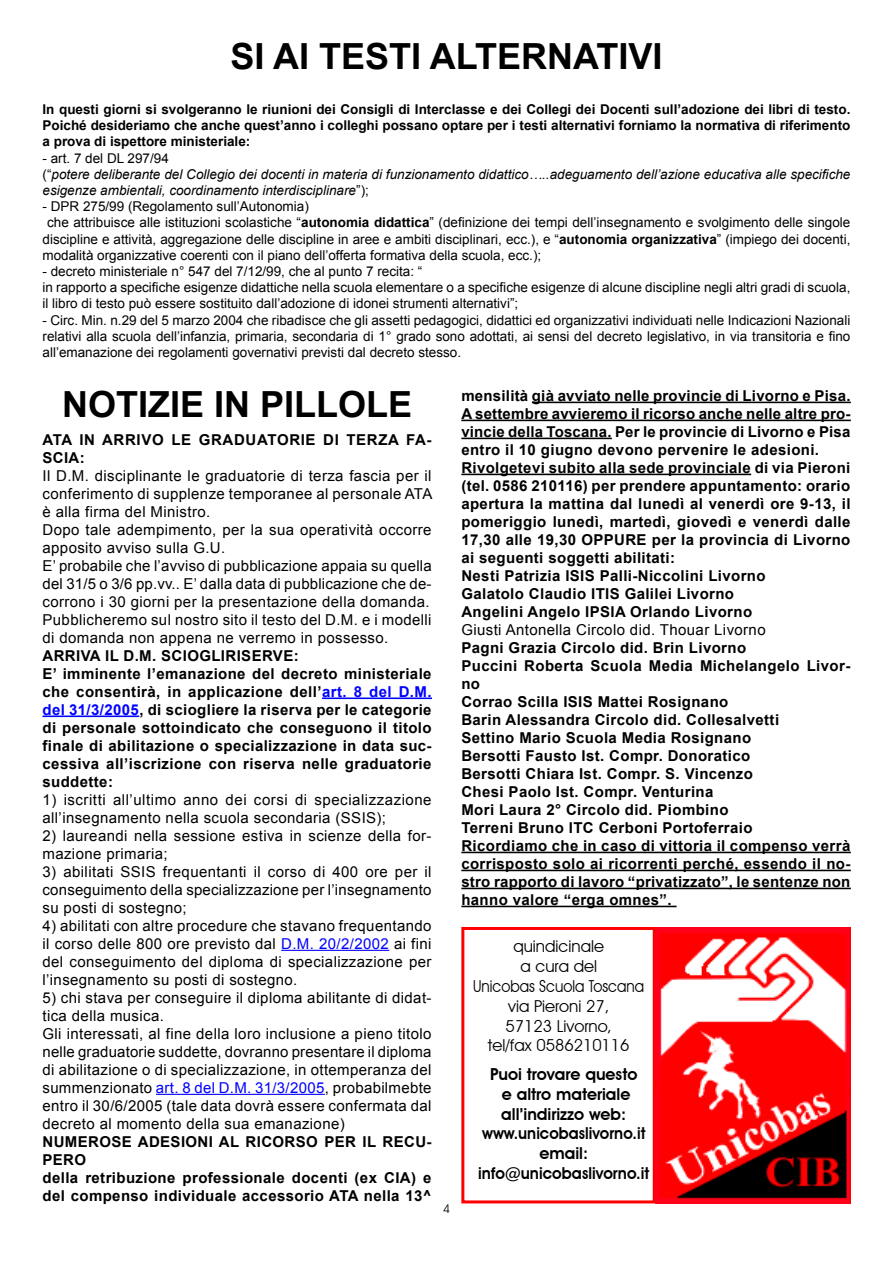
<style>
.page{position:relative;width:893px;height:1263px;background:#fff}
.page>*{position:absolute;margin:0;border:0;box-sizing:border-box;transform-origin:0 0}
.t1{font:700 36px "Arial";color:#000}
.t2{font:600 16.5px/19.8px "Avant Garde IT Cby BT";color:#000;text-align:center}
.t3{font:16.5px/19.8px "Avant Garde IT Cby BT";color:#000;text-align:center}
.t4{font:700 15px/18px "Arial";letter-spacing:.025em;color:#000}
.t5{font:15px/18px "Arial";letter-spacing:.025em;color:#000}
.t6{font:700 15px/18px "Arial";letter-spacing:.045em;color:#000}
.t7{font:13.5px/16.2px "Arial";color:#000}
.t8{font:700 13.5px/16.2px "Arial";color:#000;text-align:justify}
.t9{font:italic 13.5px/16.2px "Arial";color:#000}
.t10{font:12px "Avant Garde IT Cby BT";color:#000}
.s1{font-style:normal}
.s2{font-weight:700}
.s3{color:#00f}
</style>
<div class="page">
<img style="left:656px;top:927px;width:194px;height:276px">
<div style="left:461px;top:927px;width:195px;height:276px;border:3px solid #f00"></div>
<hr style="left:322px;top:697px;width:110px;height:2px;background:#00f">
<hr style="left:43px;top:715px;width:96px;height:2px;background:#00f">
<hr style="left:281px;top:950px;width:108px;height:1px;background:#00f">
<hr style="left:156px;top:1094px;width:169px;height:1px;background:#00f">
<hr style="left:532px;top:402px;width:319px;height:1px;background:#000">
<hr style="left:461px;top:420px;width:390px;height:1px;background:#000">
<hr style="left:461px;top:438px;width:151px;height:1px;background:#000">
<hr style="left:461px;top:474px;width:290px;height:1px;background:#000">
<hr style="left:461px;top:852px;width:390px;height:1px;background:#000">
<hr style="left:461px;top:870px;width:390px;height:1px;background:#000">
<hr style="left:461px;top:888px;width:390px;height:1px;background:#000">
<hr style="left:461px;top:906px;width:216px;height:1px;background:#000">
<h1 class="t1" style="left:230px;top:32px;width:434px">SI AI TESTI ALTERNATIVI</h1>
<p class="t8" style="left:43px;top:102px;width:809px">In questi giorni si svolgeranno le riunioni dei Consigli di Interclasse e dei Collegi dei Docenti sull’adozione dei libri di testo.<br>Poiché desideriamo che anche quest’anno i colleghi possano optare per i testi alternativi forniamo la normativa di riferimento a prova di ispettore ministeriale:</p>
<p class="t9" style="left:43px;top:150px;width:809px"><span class="s1">- art. 7 del DL 297/94<br>(“</span>potere deliberante del Collegio dei docenti in materia di funzionamento didattico…..adeguamento dell’azione educativa alle specifiche esigenze ambientali, coordinamento interdisciplinare<span class="s1">”);</span></p>
<p class="t7" style="left:43px;top:199px;width:268px">- DPR 275/99 (Regolamento sull’Autonomia)</p>
<p class="t7" style="left:47px;top:215px;width:805px">che attribuisce alle istituzioni scolastiche “<span class="s2">autonomia didattica</span>” (definizione dei tempi dell’insegnamento e svolgimento delle singole</p>
<p class="t7" style="left:43px;top:231px;width:809px">discipline e attività, aggregazione delle discipline in aree e ambiti disciplinari, ecc.), e “<span class="s2">autonomia organizzativa</span>” (impiego dei docenti,</p>
<p class="t7" style="left:43px;top:247px;width:500px">modalità organizzative coerenti con il piano dell’offerta formativa della scuola, ecc.);</p>
<p class="t7" style="left:43px;top:263px;width:809px">- decreto ministeriale n° 547 del 7/12/99, che al punto 7 recita: “<br>in rapporto a specifiche esigenze didattiche nella scuola elementare o a specifiche esigenze di alcune discipline negli altri gradi di scuola, il libro di testo può essere sostituito dall’adozione di idonei strumenti alternativi”;</p>
<p class="t7" style="left:43px;top:312px;width:809px;text-align:justify">- Circ. Min. n.29 del 5 marzo 2004 che ribadisce che gli assetti pedagogici, didattici ed organizzativi individuati nelle Indicazioni Nazionali relativi alla scuola dell’infanzia, primaria, secondaria di 1° grado sono adottati, ai sensi del decreto legislativo, in via transitoria e fino all’emanazione dei regolamenti governativi previsti dal decreto stesso.</p>
<h1 class="t1" style="left:62px;top:381px;width:352px">NOTIZIE IN PILLOLE</h1>
<p class="t6" style="left:43px;top:431px;width:391px">ATA IN ARRIVO LE GRADUATORIE DI TERZA FA-<br>SCIA:</p>
<p class="t5" style="left:43px;top:467px;width:391px">Il D.M. disciplinante le graduatorie di terza fascia per il conferimento di supplenze temporanee al personale ATA è alla firma del Ministro.<br>Dopo tale adempimento, per la sua operatività occorre apposito avviso sulla G.U.<br>E’ probabile che l’avviso di pubblicazione appaia su quella del 31/5 o 3/6 pp.vv.. E’ dalla data di pubblicazione che de&shy;corrono i 30 giorni per la presentazione della domanda.<br>Pubblicheremo sul nostro sito il testo del D.M. e i modelli di domanda non appena ne verremo in possesso.</p>
<p class="t4" style="left:43px;top:647px;width:391px">ARRIVA IL D.M. SCIOGLIRISERVE:<br>E’ imminente l’emanazione del decreto ministeriale che consentirà, in applicazione dell’<span class="s3">art. 8 del D.M. del 31/3/2005</span>, di sciogliere la riserva per le categorie di personale sottoindicato che conseguono il titolo finale di abilitazione o specializzazione in data suc&shy;cessiva all’iscrizione con riserva nelle graduatorie suddette:</p>
<p class="t5" style="left:43px;top:791px;width:391px">1) iscritti all’ultimo anno dei corsi di specializzazione all’insegnamento nella scuola secondaria (SSIS);</p>
<p class="t5" style="left:43px;top:827px;width:391px">2) laureandi nella sessione estiva in scienze della for&shy;mazione primaria;</p>
<p class="t5" style="left:43px;top:863px;width:391px;text-align:justify">3) abilitati SSIS frequentanti il corso di 400 ore per il conseguimento della specializzazione per l’insegnamento su posti di sostegno;</p>
<p class="t5" style="left:43px;top:917px;width:391px;text-align:justify">4) abilitati con altre procedure che stavano frequentando il corso delle 800 ore previsto dal <span class="s3">D.M. 20/2/2002</span> ai fini del conseguimento del diploma di specializzazione per l’insegnamento su posti di sostegno.</p>
<p class="t5" style="left:43px;top:989px;width:391px">5) chi stava per conseguire il diploma abilitante di didat&shy;tica della musica.<br>Gli interessati, al fine della loro inclusione a pieno titolo nelle graduatorie suddette, dovranno presentare il diploma di abilitazione o di specializzazione, in ottemperanza del summenzionato <span class="s3">art. 8 del D.M. 31/3/2005</span>, probabilmebte entro il 30/6/2005 (tale data dovrà essere confermata dal decreto al momento della sua emanazione)</p>
<p class="t4" style="left:43px;top:1133px;width:391px">NUMEROSE ADESIONI AL RICORSO PER IL RECU-PERO<br>della retribuzione professionale docenti (ex CIA) e del compenso individuale accessorio ATA nella 13^</p>
<p class="t10" style="left:443px;top:1201px;width:8px">4</p>
<p class="t4" style="left:461px;top:387px;width:391px">mensilità già avviato nelle provincie di Livorno e Pisa.<br>A settembre avvieremo il ricorso anche nelle altre pro&shy;vincie della Toscana. Per le provincie di Livorno e Pisa entro il 10 giugno devono pervenire le adesioni.<br>Rivolgetevi subito alla sede provinciale di via Pieroni (tel. 0586 210116) per prendere appuntamento: orario apertura la mattina dal lunedì al venerdì ore 9-13, il pomeriggio lunedì, martedì, giovedì e venerdì dalle 17,30 alle 19,30 OPPURE per la provincia di Livorno ai seguenti soggetti abilitati:<br>Nesti Patrizia ISIS Palli-Niccolini Livorno<br>Galatolo Claudio ITIS Galilei Livorno<br>Angelini Angelo IPSIA Orlando Livorno</p>
<p class="t5" style="left:461px;top:621px;width:306px">Giusti Antonella Circolo did. Thouar Livorno</p>
<p class="t4" style="left:461px;top:639px;width:391px">Pagni Grazia Circolo did. Brin Livorno<br>Puccini Roberta Scuola Media Michelangelo Livor&shy;no<br>Corrao Scilla ISIS Mattei Rosignano<br>Barin Alessandra Circolo did. Collesalvetti<br>Settino Mario Scuola Media Rosignano<br>Bersotti Fausto Ist. Compr. Donoratico<br>Bersotti Chiara Ist. Compr. S. Vincenzo<br>Chesi Paolo Ist. Compr. Venturina<br>Mori Laura 2° Circolo did. Piombino<br>Terreni Bruno ITC Cerboni Portoferraio<br>Ricordiamo che in caso di vittoria il compenso verrà corrisposto solo ai ricorrenti perché, essendo il no&shy;stro rapporto di lavoro “privatizzato”, le sentenze non hanno valore “erga omnes”.</p>
<p class="t3" style="left:473px;top:936px;width:173px">quindicinale<br>a cura del<br>Unicobas Scuola Toscana via Pieroni 27,<br>57123 Livorno,<br>tel/fax 0586210116</p>
<p class="t2" style="left:478px;top:1064px;width:173px">Puoi trovare questo<br>e altro materiale all’indirizzo web: www.unicobaslivorno.it email: info@unicobaslivorno.it</p>
</div>
